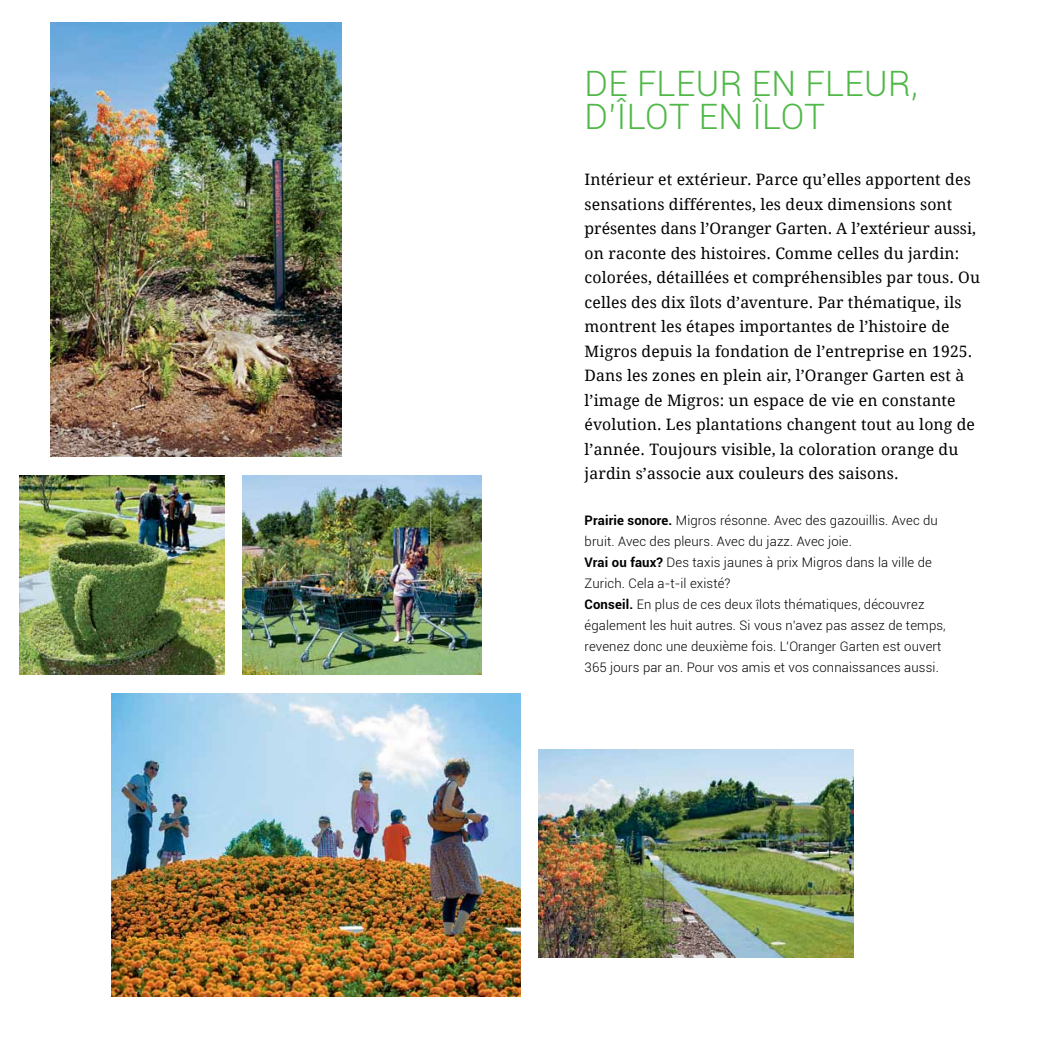
<style>
.page{position:relative;width:1042px;height:1042px;background:#fff}
.page>*{position:absolute;margin:0;border:0;box-sizing:border-box;transform-origin:0 0}
.t1{font:300 35px/33.2px "Roboto";letter-spacing:.01em;color:#50b848}
.t2{font:15.75px/24.5px "Droid Serif";letter-spacing:.01em;color:#000}
.t3{font:300 13.12px/21px "Roboto";letter-spacing:.01em;color:#000}
.s1{font-weight:700}
</style>
<div class="page">
<img style="left:51px;top:23px;width:290px;height:434px">
<img style="left:112px;top:693px;width:409px;height:304px">
<img style="left:243px;top:475px;width:238px;height:200px">
<img style="left:539px;top:750px;width:315px;height:207px">
<img style="left:20px;top:475px;width:205px;height:200px">
<h1 class="t1" style="left:584px;top:65px;width:335px">DE FLEUR EN FLEUR,<br>D’ÎLOT EN ÎLOT</h1>
<p class="t2" style="left:584px;top:167px;width:397px">Intérieur et extérieur. Parce qu’elles apportent des sensations différentes, les deux dimensions sont présentes dans l’Oranger Garten. A l’extérieur aussi, on raconte des histoires. Comme celles du jardin: colorées, détaillées et compréhensibles par tous. Ou celles des dix îlots d’aventure. Par thématique, ils montrent les étapes importantes de l’histoire de Migros depuis la fondation de l’entreprise en 1925.<br>Dans les zones en plein air, l’Oranger Garten est à l’image de Migros: un espace de vie en constante évolution. Les plantations changent tout au long de l’année. Toujours visible, la coloration orange du jardin s’associe aux couleurs des saisons.</p>
<p class="t3" style="left:584px;top:509px;width:363px"><span class="s1">Prairie sonore.</span> Migros résonne. Avec des gazouillis. Avec du bruit. Avec des pleurs. Avec du jazz. Avec joie.<br><span class="s1">Vrai ou faux?</span> Des taxis jaunes à prix Migros dans la ville de Zurich. Cela a-t-il existé?<br><span class="s1">Conseil.</span> En plus de ces deux îlots thématiques, découvrez également les huit autres. Si vous n’avez pas assez de temps, revenez donc une deuxième fois. L’Oranger Garten est ouvert 365 jours par an. Pour vos amis et vos connaissances aussi.</p>
</div>
